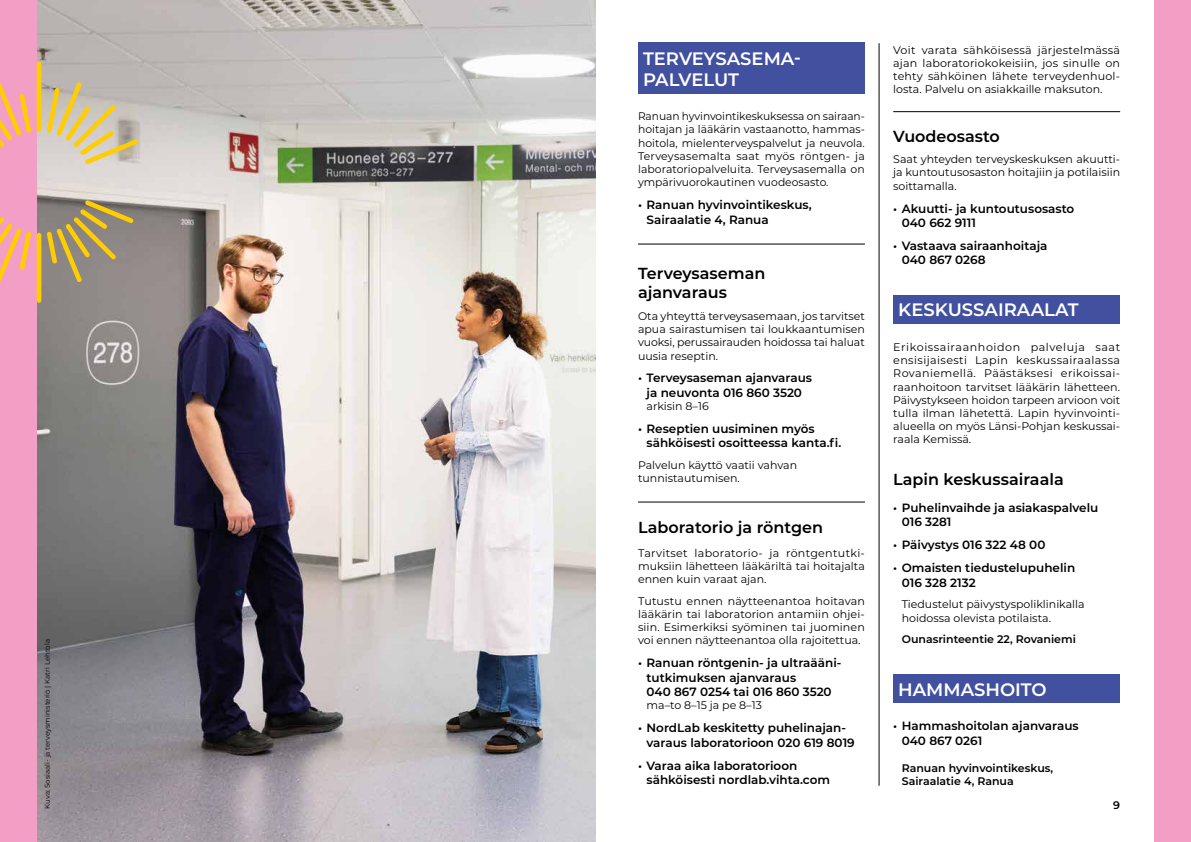
<style>
.page{position:relative;width:1191px;height:842px;background:#fff}
.page>*{position:absolute;margin:0;border:0;box-sizing:border-box;transform-origin:0 0}
.t1{font:600 18px/21.6px "Montserrat";color:#fff}
.t2{font:600 16px/19.2px "Montserrat";color:#000}
.t3{font:600 12px/14.4px "Montserrat";color:#000}
.t4{font:11px/13.2px "Montserrat";color:#000;text-align:justify}
.t5{font:600 11px/13.2px "Montserrat";color:#000}
.t6{font:7px "Montserrat";color:#000}
</style>
<div class="page">
<div style="left:1154px;top:0;width:37px;height:842px;background:#f39fc5"></div>
<img style="left:37px;top:0;width:558px;height:842px">
<div style="left:893px;top:295px;width:227px;height:28px;background:#42519f"></div>
<div style="left:638px;top:43px;width:227px;height:51px;background:#42519f"></div>
<div style="left:893px;top:675px;width:227px;height:28px;background:#42519f"></div>
<hr style="left:878px;top:43px;width:1px;height:743px;background:#000">
<hr style="left:638px;top:244px;width:227px;height:1px;background:#000">
<hr style="left:893px;top:111px;width:227px;height:1px;background:#000">
<hr style="left:638px;top:502px;width:227px;height:1px;background:#000">
<div style="left:0;top:0;width:37px;height:842px;background:#f39fc5"></div>
<svg style="left:0;top:217px;width:31px;height:65px"></svg>
<hr style="left:37px;top:233px;width:4px;height:70px;background:#ffcd00;border-radius:2px">
<svg style="left:47px;top:200px;width:86px;height:82px"></svg>
<svg style="left:47px;top:82px;width:92px;height:82px"></svg>
<hr style="left:37px;top:62px;width:4px;height:70px;background:#ffcd00;border-radius:2px">
<svg style="left:0;top:83px;width:31px;height:64px"></svg>
<p class="t6" style="left:43px;top:809px;width:171px;rotate:-90deg">Kuva: Sosiaali- ja terveysministeriö | Katri Lehtola</p>
<h1 class="t1" style="left:643px;top:47px;width:159px">TERVEYSASEMA-<br>PALVELUT</h1>
<p class="t4" style="left:638px;top:109px;width:228px">Ranuan hyvinvointikeskuksessa on sairaan&shy;hoitajan ja lääkärin vastaanotto, hammas&shy;hoitola, mielenterveyspalvelut ja neuvola.<br>Terveysasemalta saat myös röntgen- ja laboratoriopalveluita. Terveysasemalla on ympärivuorokautinen vuodeosasto.</p>
<p class="t3" style="left:646px;top:197px;width:167px;text-indent:-9px">• Ranuan hyvinvointikeskus,<br>Sairaalatie 4, Ranua</p>
<h2 class="t2" style="left:638px;top:263px;width:129px">Terveysaseman ajanvaraus</h2>
<p class="t4" style="left:638px;top:309px;width:228px">Ota yhteyttä terveysasemaan, jos tarvitset apua sairastumisen tai loukkaantumisen vuoksi, perussairauden hoidossa tai haluat uusia reseptin.</p>
<p class="t3" style="left:638px;top:370px;width:176px;text-align:center">• Terveysaseman ajanvaraus ja neuvonta 016 860 3520</p>
<p class="t4" style="left:646px;top:399px;width:64px">arkisin 8–16</p>
<p class="t3" style="left:646px;top:421px;width:196px;text-indent:-9px">• Reseptien uusiminen myös sähköisesti osoitteessa kanta.fi.</p>
<p class="t4" style="left:638px;top:458px;width:161px">Palvelun käyttö vaatii vahvan tunnistautumisen.</p>
<h2 class="t2" style="left:638px;top:517px;width:186px">Laboratorio ja röntgen</h2>
<p class="t4" style="left:638px;top:546px;width:228px">Tarvitset laboratorio- ja röntgentutki&shy;muksiin lähetteen lääkäriltä tai hoitajalta ennen kuin varaat ajan.</p>
<p class="t4" style="left:638px;top:594px;width:228px">Tutustu ennen näytteenantoa hoitavan lääkärin tai laboratorion antamiin ohjei&shy;siin. Esimerkiksi syöminen tai juominen voi ennen näytteenantoa olla rajoitettua.</p>
<p class="t3" style="left:646px;top:655px;width:196px;text-indent:-9px">• Ranuan röntgenin- ja ultraääni&shy;tutkimuksen ajanvaraus<br>040 867 0254 tai 016 860 3520</p>
<p class="t4" style="left:646px;top:698px;width:117px">ma–to 8–15 ja pe 8–13</p>
<p class="t3" style="left:646px;top:720px;width:210px;text-indent:-9px">• NordLab keskitetty puhelinajan&shy;varaus laboratorioon 020 619 8019</p>
<p class="t3" style="left:646px;top:758px;width:185px;text-indent:-9px">• Varaa aika laboratorioon sähköisesti nordlab.vihta.com</p>
<p class="t4" style="left:893px;top:43px;width:228px">Voit varata sähköisessä järjestelmässä ajan laboratoriokokeisiin, jos sinulle on tehty sähköinen lähete terveydenhuol&shy;losta. Palvelu on asiakkaille maksuton.</p>
<h2 class="t2" style="left:893px;top:125px;width:108px">Vuodeosasto</h2>
<p class="t4" style="left:893px;top:152px;width:228px">Saat yhteyden terveyskeskuksen akuutti&shy;ja kuntoutusosaston hoitajiin ja potilaisiin soittamalla.</p>
<p class="t3" style="left:901px;top:200px;width:174px;text-indent:-9px">• Akuutti- ja kuntoutusosasto<br>040 662 9111</p>
<p class="t3" style="left:901px;top:238px;width:147px;text-indent:-9px">• Vastaava sairaanhoitaja<br>040 867 0268</p>
<h1 class="t1" style="left:898px;top:298px;width:182px">KESKUSSAIRAALAT</h1>
<p class="t4" style="left:893px;top:340px;width:228px">Erikoissairaanhoidon palveluja saat ensisijaisesti Lapin keskussairaalassa Rovaniemellä. Päästäksesi erikoissai&shy;raanhoitoon tarvitset lääkärin lähetteen.<br>Päivystykseen hoidon tarpeen arvioon voit tulla ilman lähetettä. Lapin hyvinvointi&shy;alueella on myös Länsi-Pohjan keskussai&shy;raala Kemissä.</p>
<h2 class="t2" style="left:893px;top:469px;width:172px">Lapin keskussairaala</h2>
<p class="t3" style="left:901px;top:500px;width:198px;text-indent:-9px">• Puhelinvaihde ja asiakaspalvelu<br>016 3281</p>
<p class="t3" style="left:893px;top:537px;width:154px">• Päivystys 016 322 48 00</p>
<p class="t3" style="left:901px;top:560px;width:175px;text-indent:-9px">• Omaisten tiedustelupuhelin<br>016 328 2132</p>
<p class="t4" style="left:901px;top:597px;width:184px">Tiedustelut päivystyspoliklinikalla hoidossa olevista potilaista.</p>
<p class="t5" style="left:901px;top:632px;width:176px">Ounasrinteentie 22, Rovaniemi</p>
<h1 class="t1" style="left:898px;top:678px;width:150px">HAMMASHOITO</h1>
<p class="t3" style="left:901px;top:718px;width:178px;text-indent:-9px">• Hammashoitolan ajanvaraus<br>040 867 0261</p>
<p class="t5" style="left:901px;top:760px;width:153px">Ranuan hyvinvointikeskus,<br>Sairaalatie 4, Ranua</p>
<p class="t5" style="left:1113px;top:798px;width:8px">9</p>
</div>
